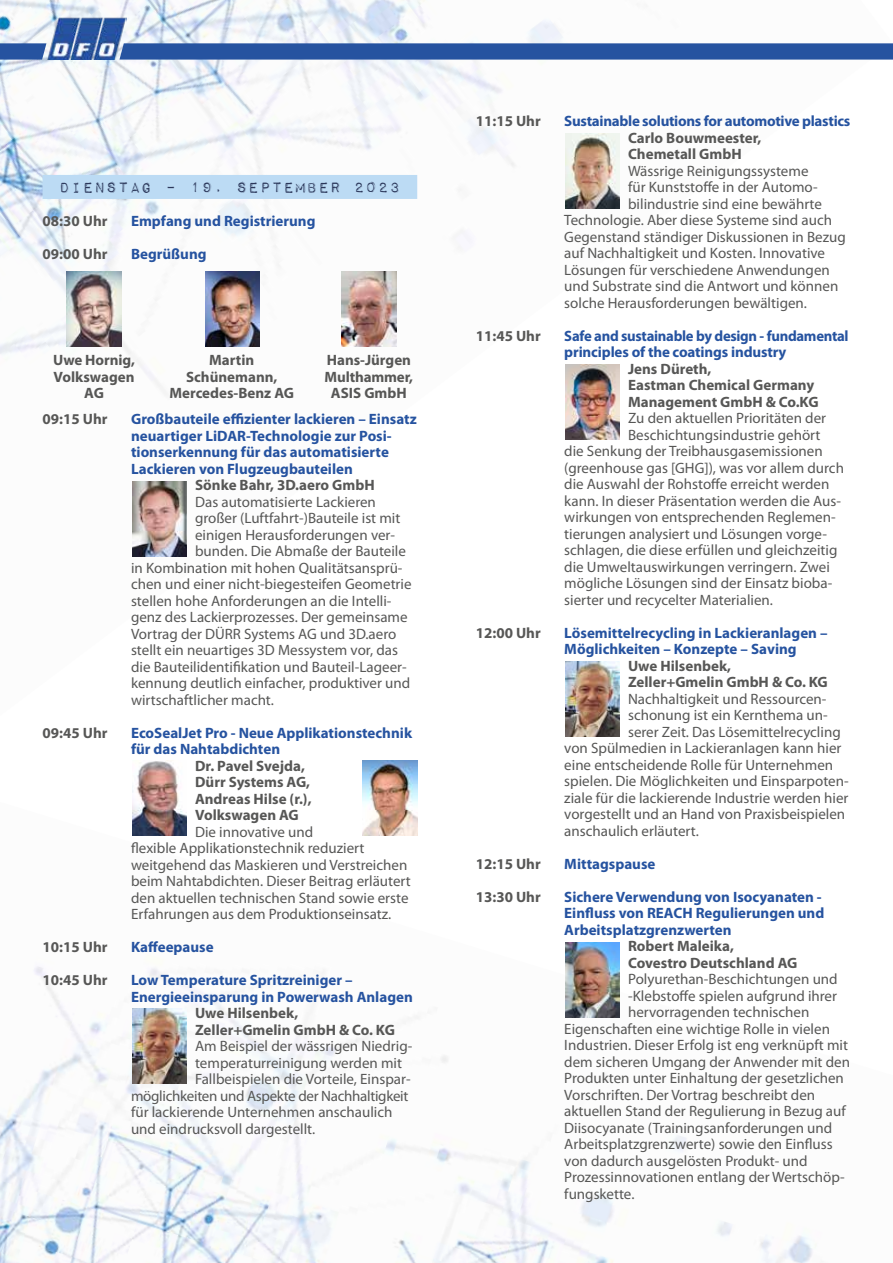
<style>
.page{position:relative;width:893px;height:1263px;background:#fff}
.page>*{position:absolute;margin:0;border:0;box-sizing:border-box;transform-origin:0 0}
.t1{font:19.5px "Impact Label Reversed";color:#2b375a}
.t2{font:15px/16.5px "Myriad Pro";color:#575756}
.t3{font:700 15px/16.5px "Myriad Pro";color:#2653a0}
.t4{font:700 15px/16.5px "Myriad Pro";color:#575756}
.t5{font:700 15px/16.5px "Myriad Pro";letter-spacing:-.02em;color:#2653a0}
.t6{font:15px "Myriad Pro";letter-spacing:-.02em;color:#575756}
</style>
<div class="page">
<img style="left:0;top:0;width:620px;height:662px">
<img style="left:0;top:802px;width:813px;height:461px">
<svg style="left:126px;top:43px;width:767px;height:17px;background:#2f5aa4"></svg>
<svg style="left:0;top:43px;width:46px;height:17px"></svg>
<img style="left:46px;top:17px;width:80px;height:43px">
<div style="left:43px;top:175px;width:374px;height:24px;background:#bcdbf4"></div>
<img style="left:67px;top:272px;width:54px;height:75px">
<img style="left:205px;top:272px;width:55px;height:75px">
<img style="left:342px;top:272px;width:54px;height:75px">
<img style="left:132px;top:481px;width:55px;height:75px">
<img style="left:132px;top:760px;width:55px;height:75px">
<img style="left:132px;top:1008px;width:55px;height:75px">
<img style="left:363px;top:760px;width:54px;height:75px">
<img style="left:565px;top:662px;width:55px;height:75px">
<img style="left:565px;top:942px;width:55px;height:75px">
<img style="left:565px;top:134px;width:55px;height:74px">
<img style="left:565px;top:365px;width:55px;height:74px">
<h1 class="t1" style="left:59px;top:178px;width:343px">Dienstag – 19. September 2023</h1>
<p class="t4" style="left:43px;top:212px;width:66px">08:30 Uhr</p>
<p class="t3" style="left:131px;top:212px;width:186px">Empfang und Registrierung</p>
<p class="t4" style="left:43px;top:245px;width:66px">09:00 Uhr</p>
<p class="t3" style="left:131px;top:245px;width:77px">Begrüßung</p>
<p class="t4" style="left:53px;top:352px;width:83px;text-align:center">Uwe Hornig,<br>Volkswagen<br>AG</p>
<p class="t4" style="left:325px;top:352px;width:90px;text-align:center">Hans-Jürgen<br>Multhammer,<br>ASIS GmbH</p>
<p class="t4" style="left:169px;top:352px;width:126px;text-align:center">Martin<br>Schünemann,<br>Mercedes-Benz AG</p>
<p class="t4" style="left:43px;top:410px;width:66px">09:15 Uhr</p>
<p class="t3" style="left:131px;top:410px;width:287px">Großbauteile effizienter lackieren – Einsatz neuartiger LiDAR-Technologie zur Posi&shy;tionserkennung für das automatisierte Lackieren von Flugzeugbauteilen</p>
<p class="t4" style="left:195px;top:476px;width:181px">Sönke Bahr, 3D.aero GmbH</p>
<p class="t2" style="left:195px;top:493px;width:182px">Das automatisierte Lackieren</p>
<p class="t2" style="left:195px;top:510px;width:207px">großer (Luftfahrt-)Bauteile ist mit</p>
<p class="t2" style="left:195px;top:526px;width:201px">einigen Herausforderungen ver-</p>
<p class="t2" style="left:195px;top:543px;width:212px">bunden. Die Abmaße der Bauteile</p>
<p class="t2" style="left:131px;top:559px;width:273px">in Kombination mit hohen Qualitätsansprü-</p>
<p class="t2" style="left:131px;top:576px;width:282px">chen und einer nicht-biegesteifen Geometrie</p>
<p class="t2" style="left:131px;top:592px;width:262px">stellen hohe Anforderungen an die Intelli-</p>
<p class="t2" style="left:131px;top:609px;width:278px">genz des Lackierprozesses. Der gemeinsame</p>
<p class="t2" style="left:131px;top:625px;width:267px">Vortrag der DÜRR Systems AG und 3D.aero</p>
<p class="t2" style="left:131px;top:642px;width:268px">stellt ein neuartiges 3D Messystem vor, das</p>
<p class="t2" style="left:131px;top:658px;width:277px">die Bauteilidentifikation und Bauteil-Lageer-</p>
<p class="t2" style="left:131px;top:675px;width:281px">kennung deutlich einfacher, produktiver und</p>
<p class="t2" style="left:131px;top:691px;width:144px">wirtschaftlicher macht.</p>
<p class="t4" style="left:43px;top:724px;width:66px">09:45 Uhr</p>
<p class="t3" style="left:131px;top:724px;width:283px">EcoSealJet Pro - Neue Applikationstechnik für das Nahtabdichten</p>
<p class="t4" style="left:195px;top:757px;width:118px">Dr. Pavel Svejda,<br>Dürr Systems AG,<br>Andreas Hilse (r.),<br>Volkswagen AG</p>
<p class="t2" style="left:131px;top:823px;width:281px;text-indent:64px">Die innovative und<br>flexible Applikationstechnik reduziert weitgehend das Maskieren und Verstreichen beim Nahtabdichten. Dieser Beitrag erläutert den aktuellen technischen Stand sowie erste Erfahrungen aus dem Produktionseinsatz.</p>
<p class="t4" style="left:43px;top:938px;width:66px">10:15 Uhr</p>
<p class="t3" style="left:131px;top:938px;width:84px">Kaffeepause</p>
<p class="t4" style="left:43px;top:971px;width:66px">10:45 Uhr</p>
<p class="t3" style="left:131px;top:971px;width:283px">Low Temperature Spritzreiniger –<br>Energieeinsparung in Powerwash Anlagen</p>
<p class="t4" style="left:195px;top:1004px;width:201px">Uwe Hilsenbek,<br>Zeller+Gmelin GmbH &amp; Co. KG</p>
<p class="t2" style="left:195px;top:1038px;width:219px">Am Beispiel der wässrigen Niedrig-</p>
<p class="t2" style="left:195px;top:1054px;width:208px">temperaturreinigung werden mit</p>
<p class="t2" style="left:195px;top:1071px;width:217px">Fallbeispielen die Vorteile, Einspar-</p>
<p class="t6" style="left:131px;top:1086px;width:279px">möglichkeiten und Aspekte der Nachhaltigkeit</p>
<p class="t2" style="left:131px;top:1104px;width:263px">für lackierende Unternehmen anschaulich</p>
<p class="t2" style="left:131px;top:1120px;width:186px">und eindrucksvoll dargestellt.</p>
<p class="t4" style="left:476px;top:112px;width:66px">11:15 Uhr</p>
<p class="t5" style="left:564px;top:112px;width:288px">Sustainable solutions for automotive plastics</p>
<p class="t4" style="left:628px;top:129px;width:135px">Carlo Bouwmeester,<br>Chemetall GmbH</p>
<p class="t2" style="left:628px;top:162px;width:182px">Wässrige Reinigungssysteme</p>
<p class="t2" style="left:628px;top:179px;width:191px">für Kunststoffe in der Automo-</p>
<p class="t2" style="left:628px;top:195px;width:195px">bilindustrie sind eine bewährte</p>
<p class="t2" style="left:564px;top:212px;width:269px">Technologie. Aber diese Systeme sind auch</p>
<p class="t2" style="left:564px;top:228px;width:283px">Gegenstand ständiger Diskussionen in Bezug</p>
<p class="t2" style="left:564px;top:245px;width:262px">auf Nachhaltigkeit und Kosten. Innovative</p>
<p class="t2" style="left:564px;top:261px;width:267px">Lösungen für verschiedene Anwendungen</p>
<p class="t2" style="left:564px;top:278px;width:276px">und Substrate sind die Antwort und können</p>
<p class="t2" style="left:564px;top:294px;width:244px">solche Herausforderungen bewältigen.</p>
<p class="t4" style="left:476px;top:327px;width:66px">11:45 Uhr</p>
<p class="t5" style="left:564px;top:327px;width:286px">Safe and sustainable by design - fundamental principles of the coatings industry</p>
<p class="t4" style="left:628px;top:360px;width:192px">Jens Düreth,<br>Eastman Chemical Germany<br>Management GmbH &amp; Co.KG</p>
<p class="t2" style="left:628px;top:410px;width:200px">Zu den aktuellen Prioritäten der</p>
<p class="t2" style="left:628px;top:426px;width:194px">Beschichtungsindustrie gehört</p>
<p class="t2" style="left:564px;top:443px;width:260px">die Senkung der Treibhausgasemissionen</p>
<p class="t2" style="left:564px;top:459px;width:281px">(greenhouse gas [GHG]), was vor allem durch</p>
<p class="t2" style="left:564px;top:476px;width:267px">die Auswahl der Rohstoffe erreicht werden</p>
<p class="t2" style="left:564px;top:492px;width:278px">kann. In dieser Präsentation werden die Aus-</p>
<p class="t2" style="left:564px;top:509px;width:273px">wirkungen von entsprechenden Reglemen-</p>
<p class="t2" style="left:564px;top:525px;width:264px">tierungen analysiert und Lösungen vorge-</p>
<p class="t2" style="left:564px;top:542px;width:275px">schlagen, die diese erfüllen und gleichzeitig</p>
<p class="t2" style="left:564px;top:558px;width:267px">die Umweltauswirkungen verringern. Zwei</p>
<p class="t2" style="left:564px;top:575px;width:269px">mögliche Lösungen sind der Einsatz bioba-</p>
<p class="t2" style="left:564px;top:591px;width:210px">sierter und recycelter Materialien.</p>
<p class="t4" style="left:476px;top:624px;width:66px">12:00 Uhr</p>
<p class="t3" style="left:564px;top:624px;width:265px">Lösemittelrecycling in Lackieranlagen –<br>Möglichkeiten – Konzepte – Saving</p>
<p class="t4" style="left:628px;top:657px;width:201px">Uwe Hilsenbek,<br>Zeller+Gmelin GmbH &amp; Co. KG</p>
<p class="t2" style="left:628px;top:690px;width:200px">Nachhaltigkeit und Ressourcen-</p>
<p class="t2" style="left:628px;top:707px;width:201px">schonung ist ein Kernthema un-</p>
<p class="t2" style="left:628px;top:723px;width:214px">serer Zeit. Das Lösemittelrecycling</p>
<p class="t2" style="left:564px;top:740px;width:279px">von Spülmedien in Lackieranlagen kann hier</p>
<p class="t2" style="left:564px;top:756px;width:270px">eine entscheidende Rolle für Unternehmen</p>
<p class="t2" style="left:564px;top:773px;width:286px">spielen. Die Möglichkeiten und Einsparpoten-</p>
<p class="t2" style="left:564px;top:789px;width:286px">ziale für die lackierende Industrie werden hier</p>
<p class="t2" style="left:564px;top:806px;width:282px">vorgestellt und an Hand von Praxisbeispielen</p>
<p class="t2" style="left:564px;top:822px;width:136px">anschaulich erläutert.</p>
<p class="t4" style="left:476px;top:855px;width:66px">12:15 Uhr</p>
<p class="t3" style="left:564px;top:855px;width:93px">Mittagspause</p>
<p class="t4" style="left:476px;top:888px;width:66px">13:30 Uhr</p>
<p class="t3" style="left:564px;top:888px;width:262px">Sichere Verwendung von Isocyanaten -<br>Einfluss von REACH Regulierungen und<br>Arbeitsplatzgrenzwerten</p>
<p class="t4" style="left:628px;top:937px;width:171px">Robert Maleika,<br>Covestro Deutschland AG</p>
<p class="t2" style="left:628px;top:971px;width:211px">Polyurethan-Beschichtungen und</p>
<p class="t2" style="left:628px;top:987px;width:210px">-Klebstoffe spielen aufgrund ihrer</p>
<p class="t2" style="left:628px;top:1004px;width:183px">hervorragenden technischen</p>
<p class="t2" style="left:564px;top:1020px;width:267px">Eigenschaften eine wichtige Rolle in vielen</p>
<p class="t2" style="left:564px;top:1037px;width:285px">Industrien. Dieser Erfolg ist eng verknüpft mit</p>
<p class="t2" style="left:564px;top:1053px;width:287px">dem sicheren Umgang der Anwender mit den</p>
<p class="t2" style="left:564px;top:1070px;width:281px">Produkten unter Einhaltung der gesetzlichen</p>
<p class="t2" style="left:564px;top:1086px;width:252px">Vorschriften. Der Vortrag beschreibt den</p>
<p class="t2" style="left:564px;top:1103px;width:283px">aktuellen Stand der Regulierung in Bezug auf</p>
<p class="t2" style="left:564px;top:1119px;width:269px">Diisocyanate (Trainingsanforderungen und</p>
<p class="t2" style="left:564px;top:1136px;width:270px">Arbeitsplatzgrenzwerte) sowie den Einfluss</p>
<p class="t2" style="left:564px;top:1152px;width:245px">von dadurch ausgelösten Produkt- und</p>
<p class="t2" style="left:564px;top:1169px;width:282px">Prozessinnovationen entlang der Wertschöp-</p>
<p class="t2" style="left:564px;top:1185px;width:72px">fungskette.</p>
</div>
